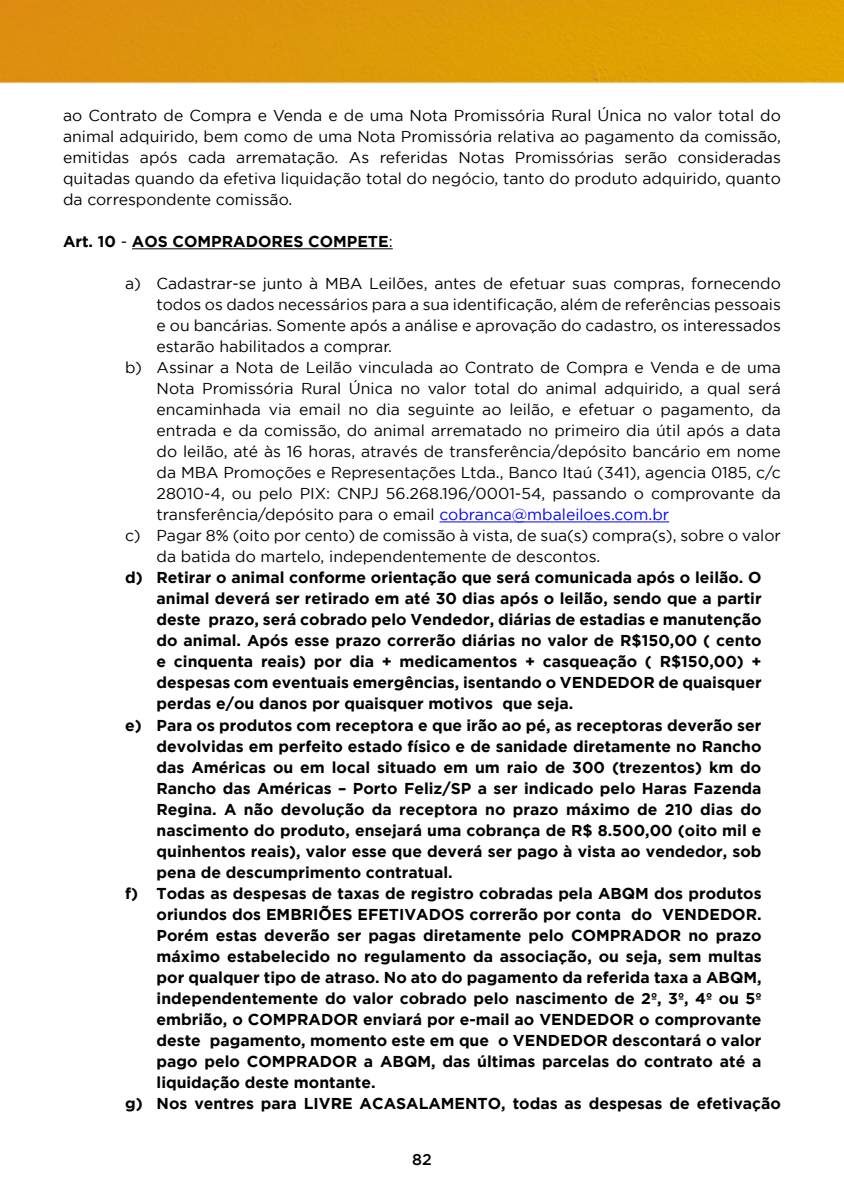
<style>
.page{position:relative;width:844px;height:1191px;background:#fff}
.page>*{position:absolute;margin:0;border:0;box-sizing:border-box;transform-origin:0 0}
.t1{font:700 15.75px "Gotham";color:#000}
.t2{font:15.75px/21px "Gotham";color:#000;text-align:justify}
.t3{font:500 15.75px "Gotham";color:#000}
.s1{font-weight:400}
.s2{color:#00f}
</style>
<div class="page">
<img style="left:0;top:0;width:843px;height:523px">
<hr style="left:132px;top:248px;width:260px;height:1px;background:#000">
<hr style="left:439px;top:521px;width:230px;height:1px;background:#00f">
<p class="t2" style="left:63px;top:104px;width:719px">ao Contrato de Compra e Venda e de uma Nota Promissória Rural Única no valor total do animal adquirido, bem como de uma Nota Promissória relativa ao pagamento da comissão, emitidas após cada arrematação. As referidas Notas Promissórias serão consideradas quitadas quando da efetiva liquidação total do negócio, tanto do produto adquirido, quanto da correspondente comissão.</p>
<p class="t1" style="left:63px;top:232px;width:331px">Art. 10 <span class="s1">-</span> AOS COMPRADORES COMPETE<span class="s1">:</span></p>
<p class="t2" style="left:125px;top:272px;width:657px">a) Cadastrar-se junto à MBA Leilões, antes de efetuar suas compras, fornecendo</p>
<p class="t2" style="left:156px;top:293px;width:625px">todos os dados necessários para a sua identificação, além de referências pessoais</p>
<p class="t2" style="left:156px;top:314px;width:625px">e ou bancárias. Somente após a análise e aprovação do cadastro, os interessados</p>
<p class="t2" style="left:156px;top:335px;width:237px">estarão habilitados a comprar.</p>
<p class="t2" style="left:125px;top:356px;width:657px">b) Assinar a Nota de Leilão vinculada ao Contrato de Compra e Venda e de uma</p>
<p class="t2" style="left:156px;top:377px;width:625px">Nota Promissória Rural Única no valor total do animal adquirido, a qual será</p>
<p class="t2" style="left:156px;top:398px;width:625px">encaminhada via email no dia seguinte ao leilão, e efetuar o pagamento, da</p>
<p class="t2" style="left:156px;top:419px;width:625px">entrada e da comissão, do animal arrematado no primeiro dia útil após a data</p>
<p class="t2" style="left:156px;top:440px;width:625px">do leilão, até às 16 horas, através de transferência/depósito bancário em nome</p>
<p class="t2" style="left:156px;top:461px;width:625px">da MBA Promoções e Representações Ltda., Banco Itaú (341), agencia 0185, c/c</p>
<p class="t2" style="left:156px;top:482px;width:625px">28010-4, ou pelo PIX: CNPJ 56.268.196/0001-54, passando o comprovante da</p>
<p class="t2" style="left:156px;top:503px;width:514px">transferência/depósito para o email <span class="s2">cobranca@mbaleiloes.com.br</span></p>
<p class="t2" style="left:125px;top:524px;width:657px">c) Pagar 8% (oito por cento) de comissão à vista, de sua(s) compra(s), sobre o valor</p>
<p class="t2" style="left:156px;top:545px;width:445px">da batida do martelo, independentemente de descontos.</p>
<p class="t1" style="left:125px;top:569px;width:638px">d) Retirar o animal conforme orientação que será comunicada após o leilão. O</p>
<p class="t1" style="left:156px;top:590px;width:606px">animal deverá ser retirado em até 30 dias após o leilão, sendo que a partir</p>
<p class="t1" style="left:156px;top:611px;width:606px">deste prazo, será cobrado pelo Vendedor, diárias de estadias e manutenção</p>
<p class="t1" style="left:156px;top:632px;width:606px">do animal. Após esse prazo correrão diárias no valor de R$150,00 ( cento</p>
<p class="t1" style="left:156px;top:653px;width:606px">e cinquenta reais) por dia + medicamentos + casqueação ( R$150,00) +</p>
<p class="t1" style="left:156px;top:674px;width:606px">despesas com eventuais emergências, isentando o VENDEDOR de quaisquer</p>
<p class="t1" style="left:156px;top:695px;width:418px">perdas e/ou danos por quaisquer motivos que seja.</p>
<p class="t1" style="left:125px;top:716px;width:637px">e) Para os produtos com receptora e que irão ao pé, as receptoras deverão ser</p>
<p class="t1" style="left:156px;top:737px;width:606px">devolvidas em perfeito estado físico e de sanidade diretamente no Rancho</p>
<p class="t1" style="left:156px;top:758px;width:606px">das Américas ou em local situado em um raio de 300 (trezentos) km do</p>
<p class="t1" style="left:156px;top:779px;width:606px">Rancho das Américas – Porto Feliz/SP a ser indicado pelo Haras Fazenda</p>
<p class="t1" style="left:156px;top:800px;width:606px">Regina. A não devolução da receptora no prazo máximo de 210 dias do</p>
<p class="t1" style="left:156px;top:821px;width:606px">nascimento do produto, ensejará uma cobrança de R$ 8.500,00 (oito mil e</p>
<p class="t1" style="left:156px;top:842px;width:606px">quinhentos reais), valor esse que deverá ser pago à vista ao vendedor, sob</p>
<p class="t1" style="left:156px;top:863px;width:297px">pena de descumprimento contratual.</p>
<p class="t1" style="left:125px;top:884px;width:638px">f) Todas as despesas de taxas de registro cobradas pela ABQM dos produtos</p>
<p class="t1" style="left:156px;top:905px;width:606px">oriundos dos EMBRIÕES EFETIVADOS correrão por conta do VENDEDOR.</p>
<p class="t1" style="left:156px;top:926px;width:606px">Porém estas deverão ser pagas diretamente pelo COMPRADOR no prazo</p>
<p class="t1" style="left:156px;top:947px;width:606px">máximo estabelecido no regulamento da associação, ou seja, sem multas</p>
<p class="t1" style="left:156px;top:968px;width:606px">por qualquer tipo de atraso. No ato do pagamento da referida taxa a ABQM,</p>
<p class="t1" style="left:156px;top:989px;width:606px">independentemente do valor cobrado pelo nascimento de 2º, 3º, 4º ou 5º</p>
<p class="t1" style="left:156px;top:1010px;width:606px">embrião, o COMPRADOR enviará por e-mail ao VENDEDOR o comprovante</p>
<p class="t1" style="left:156px;top:1031px;width:606px">deste pagamento, momento este em que o VENDEDOR descontará o valor</p>
<p class="t1" style="left:156px;top:1052px;width:606px">pago pelo COMPRADOR a ABQM, das últimas parcelas do contrato até a</p>
<p class="t1" style="left:156px;top:1073px;width:220px">liquidação deste montante.</p>
<p class="t1" style="left:125px;top:1094px;width:657px">g) Nos ventres para LIVRE ACASALAMENTO, todas as despesas de efetivação</p>
<p class="t3" style="left:412px;top:1150px;width:21px">82</p>
</div>
